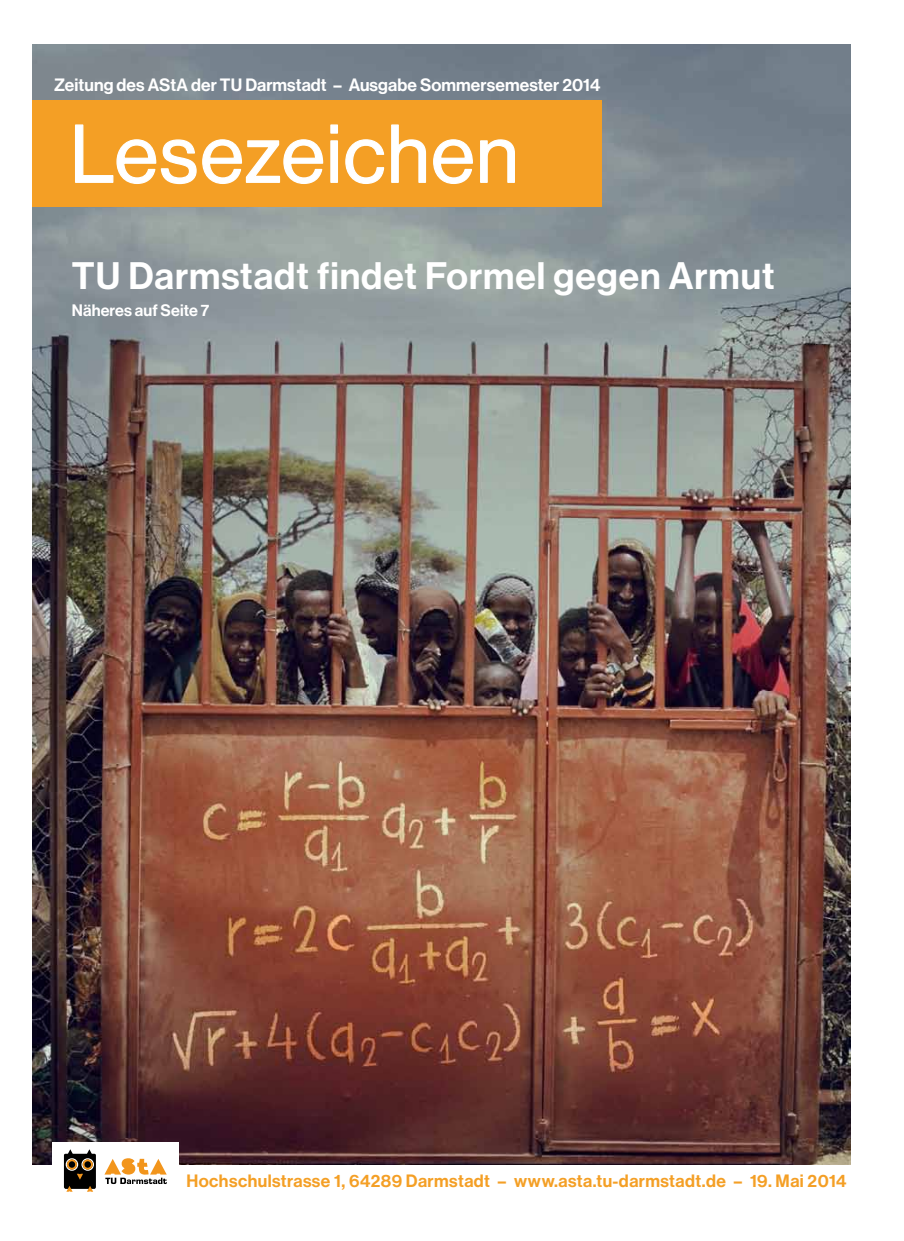
<style>
.page{position:relative;width:904px;height:1241px;background:#fff}
.page>*{position:absolute;margin:0;border:0;box-sizing:border-box;transform-origin:0 0}
.t1{font:80px "Haas Grot Disp 55 Roman";letter-spacing:.025em;color:#fff}
.t2{font:500 37.5px "Haas Grot Disp 65";letter-spacing:.025em;color:#fff}
.t3{font:500 17.5px "Haas Grot Disp 65";letter-spacing:.025em;color:#f49f25}
.t4{font:500 17.5px "Haas Grot Disp 65";letter-spacing:.005em;color:#fff}
.t5{font:500 16.25px "Haas Grot Disp 65";letter-spacing:.005em;color:#fff}
</style>
<div class="page">
<img style="left:32px;top:44px;width:818px;height:1120px">
<div style="left:52px;top:1141px;width:127px;height:51px;background:#fff"></div>
<div style="left:32px;top:100px;width:570px;height:106px;background:#f49f25"></div>
<svg style="left:75px;top:124px;width:249px;height:61px"></svg>
<svg style="left:330px;top:124px;width:8px;height:59px"></svg>
<svg style="left:345px;top:124px;width:81px;height:60px"></svg>
<svg style="left:433px;top:139px;width:40px;height:45px"></svg>
<svg style="left:480px;top:139px;width:35px;height:44px"></svg>
<svg style="left:104px;top:1158px;width:63px;height:25px"></svg>
<svg style="left:64px;top:1149px;width:32px;height:42px"></svg>
<p class="t4" style="left:54px;top:75px;width:547px">Zeitung des AStA der TU Darmstadt – Ausgabe Sommersemester 2014</p>
<h1 class="t1" style="left:70px;top:109px;width:450px">Lesezeichen</h1>
<h2 class="t2" style="left:72px;top:254px;width:704px">TU Darmstadt findet Formel gegen Armut</h2>
<p class="t5" style="left:72px;top:301px;width:139px">Näheres auf Seite 7</p>
<p class="t3" style="left:186px;top:1170px;width:661px">Hochschulstrasse 1, 64289 Darmstadt – www.asta.tu-darmstadt.de – 19. Mai 2014</p>
</div>
